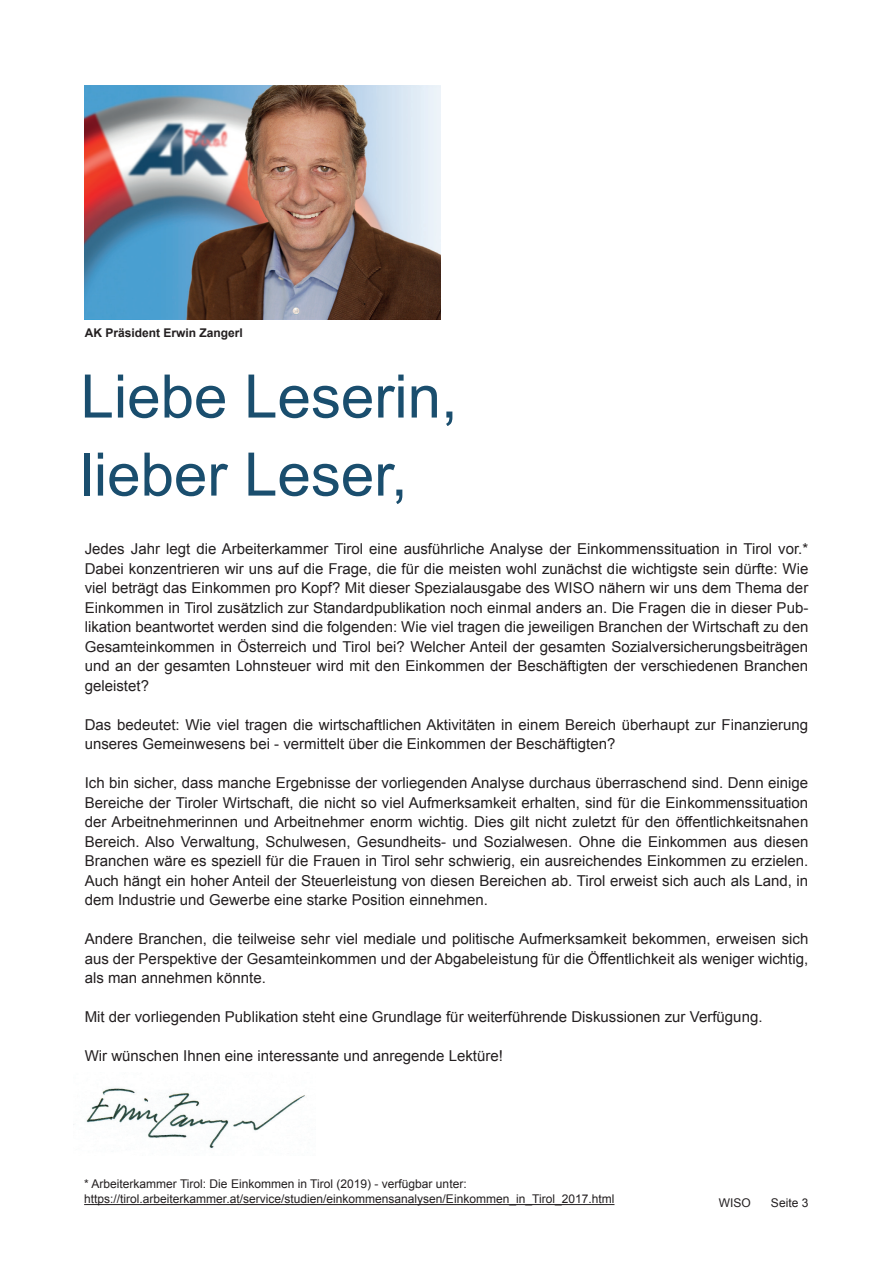
<style>
.page{position:relative;width:892px;height:1264px;background:#fff}
.page>*{position:absolute;margin:0;border:0;box-sizing:border-box;transform-origin:0 0}
.t1{font:60px/78px "Arial";color:#1a4e6e}
.t2{font:15px/19.5px "Arial";color:#231f20;text-align:justify}
.t3{font:12px/15px "Arial";color:#231f20}
.t4{font:700 12px "Arial";color:#231f20}
</style>
<div class="page">
<img style="left:85px;top:86px;width:355px;height:233px">
<img style="left:73px;top:1088px;width:232px;height:61px">
<hr style="left:84px;top:1203px;width:530px;height:1px;background:#231f20">
<p class="t4" style="left:85px;top:324px;width:160px">AK Präsident Erwin Zangerl</p>
<h1 class="t1" style="left:80px;top:358px;width:378px">Liebe Leserin, lieber Leser,</h1>
<p class="t2" style="left:85px;top:539px;width:724px">Jedes Jahr legt die Arbeiterkammer Tirol eine ausführliche Analyse der Einkommenssituation in Tirol vor.* Dabei konzentrieren wir uns auf die Frage, die für die meisten wohl zunächst die wichtigste sein dürfte: Wie viel beträgt das Einkommen pro Kopf? Mit dieser Spezialausgabe des WISO nähern wir uns dem Thema der Einkommen in Tirol zusätzlich zur Standardpublikation noch einmal anders an. Die Fragen die in dieser Pub&shy;likation beantwortet werden sind die folgenden: Wie viel tragen die jeweiligen Branchen der Wirtschaft zu den Gesamteinkommen in Österreich und Tirol bei? Welcher Anteil der gesamten Sozialversicherungsbeiträgen und an der gesamten Lohnsteuer wird mit den Einkommen der Beschäftigten der verschiedenen Branchen geleistet?</p>
<p class="t2" style="left:85px;top:714px;width:724px">Das bedeutet: Wie viel tragen die wirtschaftlichen Aktivitäten in einem Bereich überhaupt zur Finanzierung unseres Gemeinwesens bei - vermittelt über die Einkommen der Beschäftigten?</p>
<p class="t2" style="left:85px;top:773px;width:724px">Ich bin sicher, dass manche Ergebnisse der vorliegenden Analyse durchaus überraschend sind. Denn einige Bereiche der Tiroler Wirtschaft, die nicht so viel Aufmerksamkeit erhalten, sind für die Einkommenssituation der Arbeitnehmerinnen und Arbeitnehmer enorm wichtig. Dies gilt nicht zuletzt für den öffentlichkeitsnahen Bereich. Also Verwaltung, Schulwesen, Gesundheits- und Sozialwesen. Ohne die Einkommen aus diesen Branchen wäre es speziell für die Frauen in Tirol sehr schwierig, ein ausreichendes Einkommen zu erzielen.<br>Auch hängt ein hoher Anteil der Steuerleistung von diesen Bereichen ab. Tirol erweist sich auch als Land, in dem Industrie und Gewerbe eine starke Position einnehmen.</p>
<p class="t2" style="left:85px;top:929px;width:724px">Andere Branchen, die teilweise sehr viel mediale und politische Aufmerksamkeit bekommen, erweisen sich aus der Perspektive der Gesamteinkommen und der Abgabeleistung für die Öffentlichkeit als weniger wichtig, als man annehmen könnte.</p>
<p class="t2" style="left:85px;top:1007px;width:679px">Mit der vorliegenden Publikation steht eine Grundlage für weiterführende Diskussionen zur Verfügung.</p>
<p class="t2" style="left:85px;top:1046px;width:419px">Wir wünschen Ihnen eine interessante und anregende Lektüre!</p>
<p class="t3" style="left:84px;top:1176px;width:531px">* Arbeiterkammer Tirol: Die Einkommen in Tirol (2019) - verfügbar unter: https://tirol.arbeiterkammer.at/service/studien/einkommensanalysen/Einkommen_in_Tirol_2017.html</p>
<p class="t3" style="left:718px;top:1194px;width:34px">WISO</p>
<p class="t3" style="left:770px;top:1194px;width:39px">Seite 3</p>
</div>
